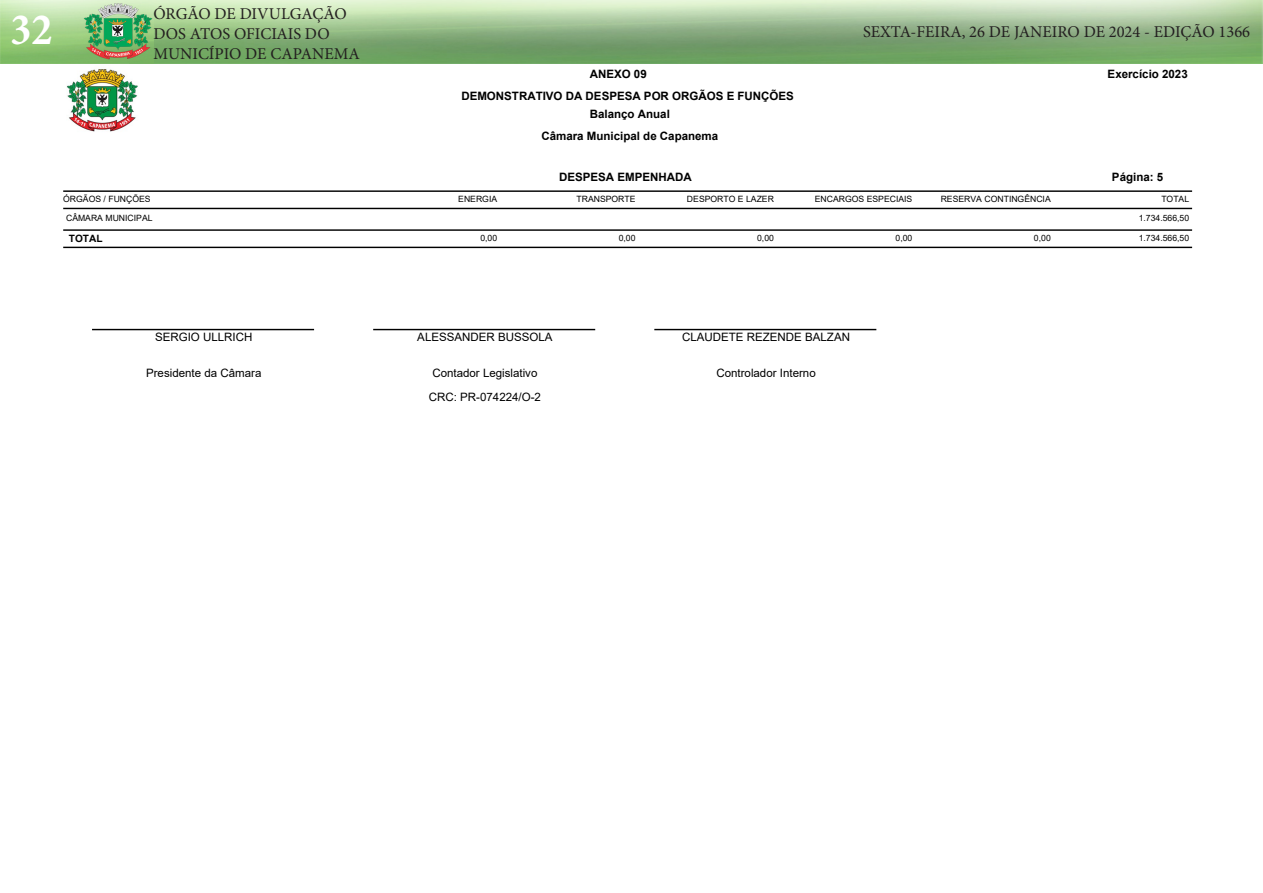
<style>
.page{position:relative;width:1263px;height:893px;background:#fff}
.page>*{position:absolute;margin:0;border:0;box-sizing:border-box;transform-origin:0 0}
.t1{font:700 condensed 45px "Minion Pro";color:#fff}
.t2{font:16.5px/19.8px "Minion Pro";color:#231f20}
.t3{font:11.55px "Arial";color:#000}
.t4{font:700 11.55px "Arial";color:#000}
.t5{font:700 10.05px "Arial";color:#000}
.t6{font:8.7px "Arial";color:#000}
</style>
<div class="page">
<img style="left:153px;top:0;width:1110px;height:64px">
<img style="left:0;top:0;width:153px;height:64px">
<img style="left:67px;top:69px;width:71px;height:63px">
<hr style="left:63px;top:229px;width:1129px;height:2px;background:#000">
<hr style="left:63px;top:247px;width:1129px;height:1px;background:#000">
<hr style="left:63px;top:190px;width:1129px;height:2px;background:#000">
<hr style="left:63px;top:208px;width:1129px;height:1px;background:#000">
<hr style="left:92px;top:329px;width:222px;height:1px;background:#000">
<hr style="left:373px;top:329px;width:222px;height:1px;background:#000">
<hr style="left:654px;top:329px;width:222px;height:1px;background:#000">
<h1 class="t1" style="left:11px;top:-1px;width:43px">32</h1>
<h2 class="t2" style="left:153px;top:4px;width:208px">ÓRGÃO DE DIVULGAÇÃO<br>DOS ATOS OFICIAIS DO<br>MUNICÍPIO DE CAPANEMA</h2>
<h2 class="t2" style="left:863px;top:22px;width:389px">SEXTA-FEIRA, 26 DE JANEIRO DE 2024 - EDIÇÃO 1366</h2>
<p class="t4" style="left:590px;top:66px;width:59px">ANEXO 09</p>
<p class="t4" style="left:1107px;top:66px;width:82px">Exercício 2023</p>
<p class="t4" style="left:590px;top:105px;width:82px">Balanço Anual</p>
<p class="t4" style="left:461px;top:88px;width:334px">DEMONSTRATIVO DA DESPESA POR ORGÃOS E FUNÇÕES</p>
<p class="t4" style="left:541px;top:128px;width:178px">Câmara Municipal de Capanema</p>
<p class="t4" style="left:559px;top:169px;width:134px">DESPESA EMPENHADA</p>
<p class="t4" style="left:1112px;top:169px;width:53px">Página: 5</p>
<p class="t6" style="left:63px;top:193px;width:89px">ÓRGÃOS / FUNÇÕES</p>
<p class="t5" style="left:69px;top:231px;width:35px">TOTAL</p>
<p class="t6" style="left:480px;top:232px;width:18px">0,00</p>
<p class="t6" style="left:458px;top:193px;width:40px">ENERGIA</p>
<p class="t6" style="left:576px;top:193px;width:61px">TRANSPORTE</p>
<p class="t6" style="left:687px;top:193px;width:88px">DESPORTO E LAZER</p>
<p class="t6" style="left:815px;top:193px;width:99px">ENCARGOS ESPECIAIS</p>
<p class="t6" style="left:941px;top:193px;width:112px">RESERVA CONTINGÊNCIA</p>
<p class="t6" style="left:1161px;top:193px;width:29px">TOTAL</p>
<p class="t6" style="left:619px;top:232px;width:18px">0,00</p>
<p class="t6" style="left:757px;top:232px;width:18px">0,00</p>
<p class="t6" style="left:895px;top:232px;width:18px">0,00</p>
<p class="t6" style="left:1034px;top:232px;width:18px">0,00</p>
<p class="t6" style="left:1139px;top:232px;width:52px">1.734.566,50</p>
<p class="t6" style="left:66px;top:212px;width:88px">CÂMARA MUNICIPAL</p>
<p class="t6" style="left:1139px;top:212px;width:52px">1.734.566,50</p>
<p class="t3" style="left:155px;top:329px;width:99px">SERGIO ULLRICH</p>
<p class="t3" style="left:146px;top:365px;width:117px">Presidente da Câmara</p>
<p class="t3" style="left:417px;top:329px;width:137px">ALESSANDER BUSSOLA</p>
<p class="t3" style="left:432px;top:365px;width:107px">Contador Legislativo</p>
<p class="t3" style="left:429px;top:389px;width:114px">CRC: PR-074224/O-2</p>
<p class="t3" style="left:682px;top:329px;width:169px">CLAUDETE REZENDE BALZAN</p>
<p class="t3" style="left:716px;top:365px;width:101px">Controlador Interno</p>
</div>
